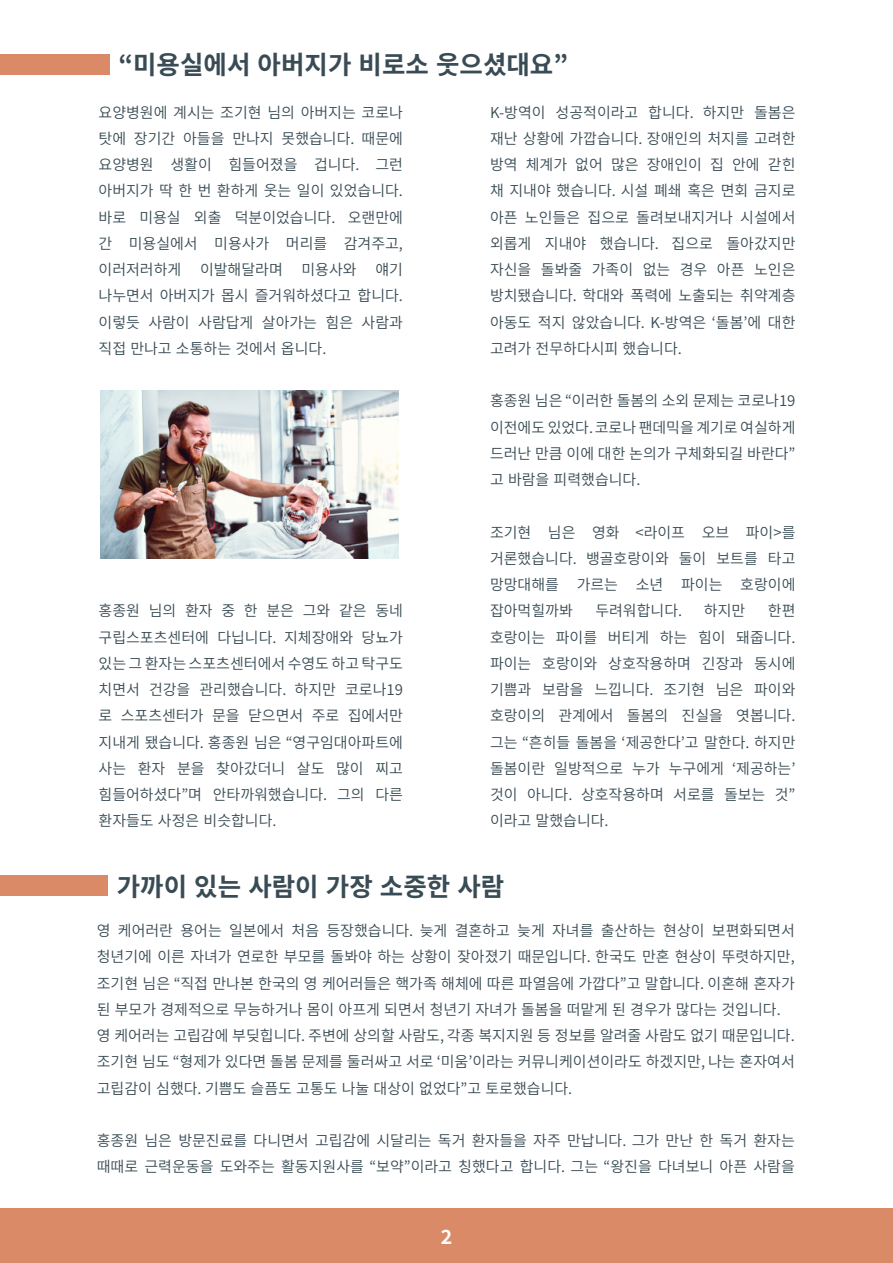
<style>
.page{position:relative;width:893px;height:1263px;background:#fff}
.page>*{position:absolute;margin:0;border:0;box-sizing:border-box;transform-origin:0 0}
.t1{font:700 25.5px "Source Han Sans KR";color:#394b54}
.t2{font:700 19.5px "Source Han Sans KR";color:#fff}
.t3{font:15px/26.2px "Source Han Sans KR";color:#394b54;text-align:justify}
</style>
<div class="page">
<div style="left:0;top:1209px;width:893px;height:54px;background:#db8a67"></div>
<div style="left:0;top:54px;width:110px;height:20px;background:#db8a67"></div>
<div style="left:0;top:875px;width:108px;height:21px;background:#db8a67"></div>
<img style="left:101px;top:390px;width:298px;height:169px">
<p class="t1" style="left:118px;top:51px;width:451px">“미용실에서 아버지가 비로소 웃으셨대요”</p>
<p class="t3" style="left:99px;top:99px;width:306px">요양병원에 계시는 조기현 님의 아버지는 코로나 탓에 장기간 아들을 만나지 못했습니다. 때문에 요양병원 생활이 힘들어졌을 겁니다. 그런 아버지가 딱 한 번 환하게 웃는 일이 있었습니다. 바로 미용실 외출 덕분이었습니다. 오랜만에 간 미용실에서 미용사가 머리를 감겨주고, 이러저러하게 이발해달라며 미용사와 얘기 나누면서 아버지가 몹시 즐거워하셨다고 합니다. 이렇듯 사람이 사람답게 살아가는 힘은 사람과 직접 만나고 소통하는 것에서 옵니다.</p>
<p class="t3" style="left:490px;top:99px;width:307px">K-방역이 성공적이라고 합니다. 하지만 돌봄은 재난 상황에 가깝습니다. 장애인의 처지를 고려한 방역 체계가 없어 많은 장애인이 집 안에 갇힌 채 지내야 했습니다. 시설 폐쇄 혹은 면회 금지로 아픈 노인들은 집으로 돌려보내지거나 시설에서 외롭게 지내야 했습니다. 집으로 돌아갔지만 자신을 돌봐줄 가족이 없는 경우 아픈 노인은 방치됐습니다. 학대와 폭력에 노출되는 취약계층 아동도 적지 않았습니다. K-방역은 ‘돌봄’에 대한 고려가 전무하다시피 했습니다.</p>
<p class="t3" style="left:490px;top:388px;width:307px">홍종원 님은 “이러한 돌봄의 소외 문제는 코로나19 이전에도 있었다. 코로나 팬데믹을 계기로 여실하게 드러난 만큼 이에 대한 논의가 구체화되길 바란다” 고 바람을 피력했습니다.</p>
<p class="t3" style="left:490px;top:519px;width:307px">조기현 님은 영화 &lt;라이프 오브 파이&gt;를 거론했습니다. 뱅골호랑이와 둘이 보트를 타고 망망대해를 가르는 소년 파이는 호랑이에 잡아먹힐까봐</p>
<p class="t3" style="left:99px;top:598px;width:306px">홍종원 님의 환자 중 한 분은 그와 같은 동네 구립스포츠센터에 다닙니다. 지체장애와 당뇨가 있는 그 환자는 스포츠센터에서 수영도 하고 탁구도 치면서 건강을 관리했습니다. 하지만 코로나19 로 스포츠센터가 문을 닫으면서 주로 집에서만 지내게 됐습니다. 홍종원 님은 “영구임대아파트에 사는 환자 분을 찾아갔더니 살도 많이 찌고 힘들어하셨다”며 안타까워했습니다. 그의 다른 환자들도 사정은 비슷합니다.</p>
<p class="t3" style="left:595px;top:598px;width:88px">두려워합니다.</p>
<p class="t3" style="left:704px;top:598px;width:43px">하지만</p>
<p class="t3" style="left:490px;top:598px;width:307px;text-indent:278px">한편 호랑이는 파이를 버티게 하는 힘이 돼줍니다. 파이는 호랑이와 상호작용하며 긴장과 동시에 기쁨과 보람을 느낍니다. 조기현 님은 파이와 호랑이의 관계에서 돌봄의 진실을 엿봅니다. 그는 “흔히들 돌봄을 ‘제공한다’고 말한다. 하지만 돌봄이란 일방적으로 누가 누구에게 ‘제공하는’ 것이 아니다. 상호작용하며 서로를 돌보는 것” 이라고 말했습니다.</p>
<p class="t1" style="left:117px;top:872px;width:389px">가까이 있는 사람이 가장 소중한 사람</p>
<p class="t3" style="left:97px;top:918px;width:699px">영 케어러란 용어는 일본에서 처음 등장했습니다. 늦게 결혼하고 늦게 자녀를 출산하는 현상이 보편화되면서 청년기에 이른 자녀가 연로한 부모를 돌봐야 하는 상황이 잦아졌기 때문입니다. 한국도 만혼 현상이 뚜렷하지만, 조기현 님은 “직접 만나본 한국의 영 케어러들은 핵가족 해체에 따른 파열음에 가깝다”고 말합니다. 이혼해 혼자가 된 부모가 경제적으로 무능하거나 몸이 아프게 되면서 청년기 자녀가 돌봄을 떠맡게 된 경우가 많다는 것입니다.</p>
<p class="t3" style="left:97px;top:1023px;width:699px">영 케어러는 고립감에 부딪힙니다. 주변에 상의할 사람도, 각종 복지지원 등 정보를 알려줄 사람도 없기 때문입니다. 조기현 님도 “형제가 있다면 돌봄 문제를 둘러싸고 서로 ‘미움’이라는 커뮤니케이션이라도 하겠지만, 나는 혼자여서 고립감이 심했다. 기쁨도 슬픔도 고통도 나눌 대상이 없었다”고 토로했습니다.</p>
<p class="t3" style="left:97px;top:1128px;width:699px">홍종원 님은 방문진료를 다니면서 고립감에 시달리는 독거 환자들을 자주 만납니다. 그가 만난 한 독거 환자는 때때로 근력운동을 도와주는 활동지원사를 “보약”이라고 칭했다고 합니다. 그는 “왕진을 다녀보니 아픈 사람을</p>
<h2 class="t2" style="left:441px;top:1226px;width:13px">2</h2>
</div>
